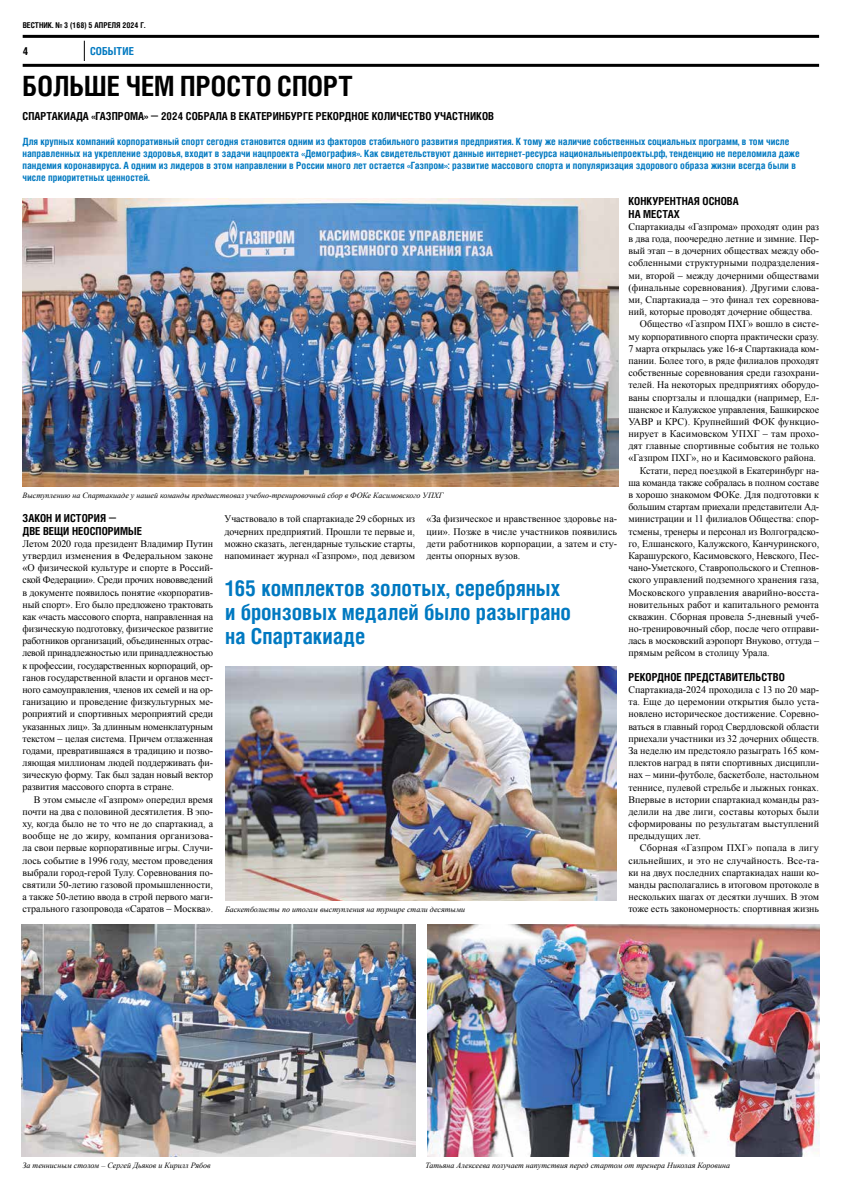
<style>
.page{position:relative;width:842px;height:1191px;background:#fff}
.page>*{position:absolute;margin:0;border:0;box-sizing:border-box;transform-origin:0 0}
.t1{font:700 27.9px "Helios Cond";color:#000}
.t2{font:700 22px/24.4px "Helios Cond";letter-spacing:-.005em;color:#0079c1}
.t3{font:700 11px/12.2px "Helios Cond";letter-spacing:.005em;color:#000}
.t4{font:700 condensed 11px "Helios C Cn";letter-spacing:.005em;color:#0079c1}
.t5{font:700 condensed 11px "Helios C Cn";color:#000}
.t6{font:10px/12.2px "Times New Roman";color:#000;text-align:justify}
.t7{font:700 10px/12.2px "Helios Cond";color:#0079c1}
.t8{font:italic 8px "Times New Roman";color:#000}
.t9{font:700 condensed 8px "Helios";color:#000}
</style>
<div class="page">
<svg style="left:84px;top:41px;width:1px;height:20px"></svg>
<hr style="left:23px;top:35px;width:796px;height:3px;background:#000">
<hr style="left:23px;top:64px;width:796px;height:3px;background:#000">
<img style="left:23px;top:198px;width:595px;height:288px">
<img style="left:22px;top:924px;width:393px;height:232px">
<img style="left:427px;top:924px;width:392px;height:232px">
<img style="left:225px;top:666px;width:392px;height:234px">
<p class="t9" style="left:23px;top:21px;width:124px">ВЕСТНИК. № 3 (168) 5 АПРЕЛЯ 2024 Г.</p>
<p class="t5" style="left:23px;top:44px;width:7px">4</p>
<p class="t4" style="left:90px;top:44px;width:45px">СОБЫТИЕ</p>
<h1 class="t1" style="left:23px;top:67px;width:332px">БОЛЬШЕ ЧЕМ ПРОСТО СПОРТ</h1>
<p class="t3" style="left:23px;top:110px;width:473px">СПАРТАКИАДА «ГАЗПРОМА» — 2024 СОБРАЛА В ЕКАТЕРИНБУРГЕ РЕКОРДНОЕ КОЛИЧЕСТВО УЧАСТНИКОВ</p>
<p class="t7" style="left:22px;top:135px;width:779px">Для крупных компаний корпоративный спорт сегодня становится одним из факторов стабильного развития предприятия. К тому же наличие собственных социальных программ, в том числе направленных на укрепление здоровья, входит в задачи нацпроекта «Демография». Как свидетельствуют данные интернет-ресурса национальныепроекты.рф, тенденцию не переломила даже пандемия коронавируса. А одним из лидеров в этом направлении в России много лет остается «Газпром»: развитие массового спорта и популяризация здорового образа жизни всегда были в числе приоритетных ценностей.</p>
<p class="t8" style="left:23px;top:490px;width:422px">Выступлению на Спартакиаде у нашей команды предшествовал учебно-тренировочный сбор в ФОКе Касимовского УПХГ</p>
<p class="t3" style="left:23px;top:512px;width:121px">ЗАКОН И ИСТОРИЯ —<br>ДВЕ ВЕЩИ НЕОСПОРИМЫЕ</p>
<p class="t6" style="left:22px;top:537px;width:192px">Летом 2020 года президент Владимир Путин утвердил изменения в Федеральном законе «О физической культуре и спорте в Россий&shy;ской Федерации». Среди прочих нововведений в документе появилось понятие «корпоратив&shy;ный спорт». Его было предложено трактовать как «часть массового спорта, направленная на физическую подготовку, физическое развитие работников организаций, объединенных отрас&shy;левой принадлежностью или принадлежностью к профессии, государственных корпораций, ор&shy;ганов государственной власти и органов мест&shy;ного самоуправления, членов их семей и на ор&shy;ганизацию и проведение физкультурных ме&shy;роприятий и спортивных мероприятий среди указанных лиц». За длинным номенклатурным текстом – целая система. Причем отлаженная годами, превратившаяся в традицию и позво&shy;ляющая миллионам людей поддерживать фи&shy;зическую форму. Так был задан новый вектор развития массового спорта в стране.</p>
<p class="t6" style="left:22px;top:793px;width:192px;text-indent:11px">В этом смысле «Газпром» опередил время почти на два с половиной десятилетия. В эпо&shy;ху, когда было не то что не до спартакиад, а вообще не до жиру, компания организова&shy;ла свои первые корпоративные игры. Случи&shy;лось событие в 1996 году, местом проведения выбрали город-герой Тулу. Соревнования по&shy;святили 50‑летию газовой промышленности, а также 50‑летию ввода в строй первого маги&shy;стрального газопровода «Саратов – Москва».</p>
<p class="t6" style="left:224px;top:513px;width:192px">Участвовало в той спартакиаде 29 сборных из дочерних предприятий. Прошли те первые и, можно сказать, легендарные тульские старты, напоминает журнал «Газпром», под девизом</p>
<p class="t6" style="left:426px;top:513px;width:192px">«За физическое и нравственное здоровье на&shy;ции». Позже в числе участников появились дети работников корпорации, а затем и сту&shy;денты опорных вузов.</p>
<h2 class="t2" style="left:225px;top:575px;width:348px">165 комплектов золотых, серебряных и бронзовых медалей было разыграно на Спартакиаде</h2>
<p class="t8" style="left:225px;top:904px;width:242px">Баскетболисты по итогам выступления на турнире стали десятыми</p>
<p class="t3" style="left:628px;top:195px;width:112px">КОНКУРЕНТНАЯ ОСНОВА<br>НА МЕСТАХ</p>
<p class="t6" style="left:628px;top:220px;width:192px">Спартакиады «Газпрома» проходят один раз</p>
<p class="t6" style="left:628px;top:232px;width:192px">в два года, поочередно летние и зимние. Пер-</p>
<p class="t6" style="left:628px;top:245px;width:192px">вый этап – в дочерних обществах между обо-</p>
<p class="t6" style="left:628px;top:257px;width:192px">собленными структурными подразделения-</p>
<p class="t6" style="left:628px;top:269px;width:192px">ми, второй – между дочерними обществами</p>
<p class="t6" style="left:628px;top:281px;width:192px">(финальные соревнования). Другими слова-</p>
<p class="t6" style="left:628px;top:293px;width:192px">ми, Спартакиада – это финал тех соревнова-</p>
<p class="t6" style="left:628px;top:305px;width:186px">ний, которые проводят дочерние общества.</p>
<p class="t6" style="left:640px;top:318px;width:181px">Общество «Газпром ПХГ» вошло в систе-</p>
<p class="t6" style="left:628px;top:330px;width:192px">му корпоративного спорта практически сразу.</p>
<p class="t6" style="left:628px;top:342px;width:192px">7 марта открылась уже 16-я Спартакиада ком-</p>
<p class="t6" style="left:628px;top:354px;width:192px">пании. Более того, в ряде филиалов проходят</p>
<p class="t6" style="left:628px;top:366px;width:192px">собственные соревнования среди газохрани-</p>
<p class="t6" style="left:628px;top:379px;width:192px">телей. На некоторых предприятиях оборудо-</p>
<p class="t6" style="left:628px;top:391px;width:192px">ваны спортзалы и площадки (например, Ел-</p>
<p class="t6" style="left:628px;top:403px;width:192px">шанское и Калужское управления, Башкирское</p>
<p class="t6" style="left:628px;top:415px;width:192px">УАВР и КРС). Крупнейший ФОК функцио-</p>
<p class="t6" style="left:628px;top:427px;width:192px">нирует в Касимовском УПХГ – там прохо-</p>
<p class="t6" style="left:628px;top:439px;width:192px">дят главные спортивные события не только</p>
<p class="t6" style="left:628px;top:452px;width:189px">«Газпром ПХГ», но и Касимовского района.</p>
<p class="t6" style="left:640px;top:464px;width:181px">Кстати, перед поездкой в Екатеринбург на-</p>
<p class="t6" style="left:628px;top:476px;width:192px">ша команда также собралась в полном составе</p>
<p class="t6" style="left:628px;top:488px;width:192px">в хорошо знакомом ФОКе. Для подготовки к</p>
<p class="t6" style="left:628px;top:500px;width:192px">большим стартам приехали представители Ад-</p>
<p class="t6" style="left:628px;top:513px;width:192px">министрации и 11 филиалов Общества: спор-</p>
<p class="t6" style="left:628px;top:525px;width:192px">тсмены, тренеры и персонал из Волгоградско-</p>
<p class="t6" style="left:628px;top:537px;width:192px">го, Елшанского, Калужского, Канчуринского,</p>
<p class="t6" style="left:628px;top:549px;width:192px">Карашурского, Касимовского, Невского, Пес-</p>
<p class="t6" style="left:628px;top:561px;width:192px">чано-Уметского, Ставропольского и Степнов-</p>
<p class="t6" style="left:628px;top:573px;width:192px">ского управлений подземного хранения газа,</p>
<p class="t6" style="left:628px;top:586px;width:192px">Московского управления аварийно-восста-</p>
<p class="t6" style="left:628px;top:598px;width:192px">новительных работ и капитального ремонта</p>
<p class="t6" style="left:628px;top:610px;width:192px">скважин. Сборная провела 5-дневный учеб-</p>
<p class="t6" style="left:628px;top:622px;width:192px">но-тренировочный сбор, после чего отправи-</p>
<p class="t6" style="left:628px;top:634px;width:192px">лась в московский аэропорт Внуково, оттуда –</p>
<p class="t6" style="left:628px;top:647px;width:143px">прямым рейсом в столицу Урала.</p>
<p class="t3" style="left:628px;top:670px;width:158px">РЕКОРДНОЕ ПРЕДСТАВИТЕЛЬСТВО</p>
<p class="t6" style="left:628px;top:683px;width:192px">Спартакиада-2024 проходила с 13 по 20 мар&shy;та. Еще до церемонии открытия было уста&shy;новлено историческое достижение. Соревно&shy;ваться в главный город Свердловской области приехали участники из 32 дочерних обществ.<br>За неделю им предстояло разыграть 165 ком&shy;плектов наград в пяти спортивных дисципли&shy;нах – мини-футболе, баскетболе, настольном теннисе, пулевой стрельбе и лыжных гонках.<br>Впервые в истории спартакиад команды раз&shy;делили на две лиги, составы которых были сформированы по результатам выступлений предыдущих лет.</p>
<p class="t6" style="left:628px;top:842px;width:192px;text-indent:11px">Сборная «Газпром ПХГ» попала в лигу сильнейших, и это не случайность. Все-та&shy;ки на двух последних спартакиадах наши ко&shy;манды располагались в итоговом протоколе в нескольких шагах от десятки лучших. В этом тоже есть закономерность: спортивная жизнь</p>
<p class="t8" style="left:23px;top:1160px;width:189px">За теннисным столом – Сергей Дьяков и Кирилл Рябов</p>
<p class="t8" style="left:425px;top:1160px;width:306px">Татьяна Алексеева получает напутствия перед стартом от тренера Николая Коровина</p>
</div>
